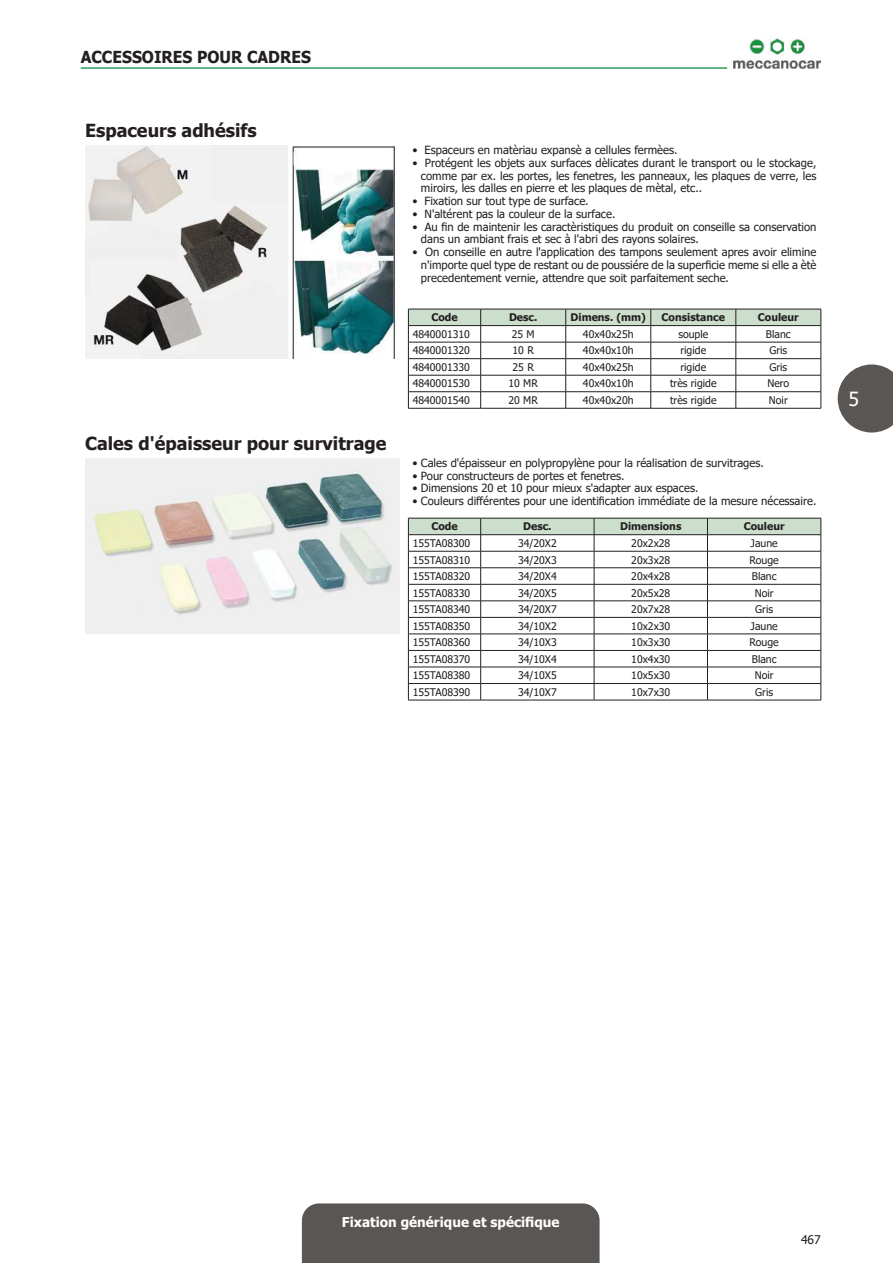
<style>
.page{position:relative;width:893px;height:1263px;background:#fff}
.page>*{position:absolute;margin:0;border:0;box-sizing:border-box;transform-origin:0 0}
.t1{font:19.5px "Tahoma";color:#fff}
.t2{font:700 18px "Tahoma";color:#231f20}
.t3{font:700 16.5px "Tahoma";color:#231f20;scale:.95 1}
.t4{font:700 13.5px "Tahoma";color:#fff}
.t5{font:12px "Tahoma";color:#231f20}
.t6{font:11.25px/12.8px "Tahoma";color:#231f20;text-align:justify}
.t7{font:10.5px "Tahoma";color:#231f20}
.t8{font:700 10.5px "Tahoma";color:#231f20}
</style>
<div class="page">
<div style="left:302px;top:1203px;width:298px;height:60px;background:#595654"></div>
<svg style="left:838px;top:364px;width:55px;height:68px;background:#73706e"></svg>
<img style="left:733px;top:38px;width:88px;height:31px">
<hr style="left:81px;top:67px;width:646px;height:2px;background:#2a9e59">
<img style="left:85px;top:146px;width:311px;height:212px">
<svg style="left:408px;top:309px;width:414px;height:99px"></svg>
<hr style="left:408px;top:408px;width:73px;height:1px;background:#231f20">
<hr style="left:481px;top:408px;width:85px;height:1px;background:#231f20">
<hr style="left:566px;top:408px;width:85px;height:1px;background:#231f20">
<hr style="left:651px;top:408px;width:85px;height:1px;background:#231f20">
<hr style="left:736px;top:408px;width:85px;height:1px;background:#231f20">
<img style="left:85px;top:458px;width:315px;height:176px">
<svg style="left:408px;top:518px;width:414px;height:182px"></svg>
<hr style="left:408px;top:700px;width:73px;height:1px;background:#231f20">
<hr style="left:481px;top:700px;width:113px;height:1px;background:#231f20">
<hr style="left:594px;top:700px;width:113px;height:1px;background:#231f20">
<hr style="left:707px;top:700px;width:114px;height:1px;background:#231f20">
<h3 class="t3" style="left:81px;top:45px;width:23px">Accessoi</h3>
<h3 class="t3" style="left:162px;top:45px;width:50px">res pou</h3>
<h3 class="t3" style="left:231px;top:45px;width:75px">r cadres</h3>
<h2 class="t2" style="left:85px;top:118px;width:173px">Espaceurs adhésifs</h2>
<h2 class="t2" style="left:85px;top:431px;width:303px">Cales d'épaisseur pour survitrage</h2>
<p class="t6" style="left:412px;top:144px;width:267px">• Espaceurs en matèriau expansè a cellules fermèes.</p>
<p class="t6" style="left:421px;top:157px;width:397px;text-indent:-9px">• Protégent les objets aux surfaces dèlicates durant le transport ou le stockage, comme par ex. les portes, les fenetres, les panneaux, les plaques de verre, les miroirs, les dalles en pierre et les plaques de mètal, etc..</p>
<p class="t6" style="left:412px;top:195px;width:178px">• Fixation sur tout type de surface.</p>
<p class="t6" style="left:412px;top:208px;width:204px">• N'altérent pas la couleur de la surface.</p>
<p class="t6" style="left:421px;top:221px;width:397px;text-indent:-9px">• Au fin de maintenir les caractèristiques du produit on conseille sa conservation dans un ambiant frais et sec à l'abri des rayons solaires.</p>
<p class="t6" style="left:421px;top:246px;width:397px;text-indent:-9px">• On conseille en autre l'application des tampons seulement apres avoir elimine n'importe quel type de restant ou de poussiére de la superficie meme si elle a ètè precedentement vernie, attendre que soit parfaitement seche.</p>
<p class="t8" style="left:431px;top:310px;width:28px">Code</p>
<p class="t8" style="left:509px;top:310px;width:30px">Desc.</p>
<p class="t8" style="left:571px;top:310px;width:77px">Dimens. (mm)</p>
<p class="t8" style="left:662px;top:310px;width:65px">Consistance</p>
<p class="t8" style="left:758px;top:310px;width:42px">Couleur</p>
<p class="t7" style="left:413px;top:327px;width:59px">4840001310</p>
<p class="t7" style="left:512px;top:327px;width:24px">25 M</p>
<p class="t7" style="left:583px;top:327px;width:52px">40x40x25h</p>
<p class="t7" style="left:678px;top:327px;width:31px">souple</p>
<p class="t7" style="left:766px;top:327px;width:26px">Blanc</p>
<p class="t7" style="left:413px;top:344px;width:59px">4840001320</p>
<p class="t7" style="left:513px;top:344px;width:23px">10 R</p>
<p class="t7" style="left:583px;top:344px;width:52px">40x40x10h</p>
<p class="t7" style="left:680px;top:344px;width:27px">rigide</p>
<p class="t7" style="left:769px;top:344px;width:19px">Gris</p>
<p class="t7" style="left:413px;top:360px;width:59px">4840001330</p>
<p class="t7" style="left:513px;top:360px;width:23px">25 R</p>
<p class="t7" style="left:583px;top:360px;width:52px">40x40x25h</p>
<p class="t7" style="left:680px;top:360px;width:27px">rigide</p>
<p class="t7" style="left:769px;top:360px;width:19px">Gris</p>
<p class="t7" style="left:413px;top:377px;width:59px">4840001530</p>
<p class="t7" style="left:509px;top:377px;width:31px">10 MR</p>
<p class="t7" style="left:583px;top:377px;width:52px">40x40x10h</p>
<p class="t7" style="left:670px;top:377px;width:48px">très rigide</p>
<p class="t7" style="left:767px;top:377px;width:23px">Nero</p>
<p class="t7" style="left:413px;top:393px;width:59px">4840001540</p>
<p class="t7" style="left:509px;top:393px;width:31px">20 MR</p>
<p class="t7" style="left:583px;top:393px;width:52px">40x40x20h</p>
<p class="t7" style="left:670px;top:393px;width:48px">très rigide</p>
<p class="t7" style="left:769px;top:393px;width:20px">Noir</p>
<p class="t6" style="left:412px;top:457px;width:353px">• Cales d'épaisseur en polypropylène pour la réalisation de survitrages.</p>
<p class="t6" style="left:412px;top:470px;width:213px">• Pour constructeurs de portes et fenetres.</p>
<p class="t6" style="left:412px;top:483px;width:287px">• Dimensions 20 et 10 pour mieux s'adapter aux espaces.</p>
<p class="t6" style="left:412px;top:495px;width:405px">• Couleurs différentes pour une identification immédiate de la mesure nécessaire.</p>
<p class="t8" style="left:431px;top:519px;width:28px">Code</p>
<p class="t8" style="left:523px;top:519px;width:30px">Desc.</p>
<p class="t8" style="left:620px;top:519px;width:63px">Dimensions</p>
<p class="t8" style="left:744px;top:519px;width:42px">Couleur</p>
<p class="t7" style="left:413px;top:536px;width:59px">155TA08300</p>
<p class="t7" style="left:518px;top:536px;width:40px">34/20X2</p>
<p class="t7" style="left:631px;top:536px;width:41px">20x2x28</p>
<p class="t7" style="left:751px;top:536px;width:29px">Jaune</p>
<p class="t7" style="left:413px;top:553px;width:59px">155TA08310</p>
<p class="t7" style="left:518px;top:553px;width:40px">34/20X3</p>
<p class="t7" style="left:631px;top:553px;width:41px">20x3x28</p>
<p class="t7" style="left:750px;top:553px;width:31px">Rouge</p>
<p class="t7" style="left:413px;top:569px;width:59px">155TA08320</p>
<p class="t7" style="left:518px;top:569px;width:40px">34/20X4</p>
<p class="t7" style="left:631px;top:569px;width:41px">20x4x28</p>
<p class="t7" style="left:752px;top:569px;width:26px">Blanc</p>
<p class="t7" style="left:413px;top:586px;width:59px">155TA08330</p>
<p class="t7" style="left:518px;top:586px;width:40px">34/20X5</p>
<p class="t7" style="left:631px;top:586px;width:41px">20x5x28</p>
<p class="t7" style="left:755px;top:586px;width:20px">Noir</p>
<p class="t7" style="left:413px;top:602px;width:59px">155TA08340</p>
<p class="t7" style="left:518px;top:602px;width:40px">34/20X7</p>
<p class="t7" style="left:631px;top:602px;width:41px">20x7x28</p>
<p class="t7" style="left:755px;top:602px;width:19px">Gris</p>
<p class="t7" style="left:413px;top:619px;width:59px">155TA08350</p>
<p class="t7" style="left:518px;top:619px;width:40px">34/10X2</p>
<p class="t7" style="left:631px;top:619px;width:41px">10x2x30</p>
<p class="t7" style="left:751px;top:619px;width:29px">Jaune</p>
<p class="t7" style="left:413px;top:635px;width:59px">155TA08360</p>
<p class="t7" style="left:518px;top:635px;width:40px">34/10X3</p>
<p class="t7" style="left:631px;top:635px;width:41px">10x3x30</p>
<p class="t7" style="left:750px;top:635px;width:31px">Rouge</p>
<p class="t7" style="left:413px;top:652px;width:59px">155TA08370</p>
<p class="t7" style="left:518px;top:652px;width:40px">34/10X4</p>
<p class="t7" style="left:631px;top:652px;width:41px">10x4x30</p>
<p class="t7" style="left:752px;top:652px;width:26px">Blanc</p>
<p class="t7" style="left:413px;top:668px;width:59px">155TA08380</p>
<p class="t7" style="left:518px;top:668px;width:40px">34/10X5</p>
<p class="t7" style="left:631px;top:668px;width:41px">10x5x30</p>
<p class="t7" style="left:755px;top:668px;width:20px">Noir</p>
<p class="t7" style="left:413px;top:685px;width:59px">155TA08390</p>
<p class="t7" style="left:518px;top:685px;width:40px">34/10X7</p>
<p class="t7" style="left:631px;top:685px;width:41px">10x7x30</p>
<p class="t7" style="left:755px;top:685px;width:19px">Gris</p>
<h1 class="t1" style="left:848px;top:386px;width:12px">5</h1>
<p class="t4" style="left:342px;top:1212px;width:219px">Fixation générique et spécifique</p>
<p class="t5" style="left:801px;top:1231px;width:21px">467</p>
</div>
